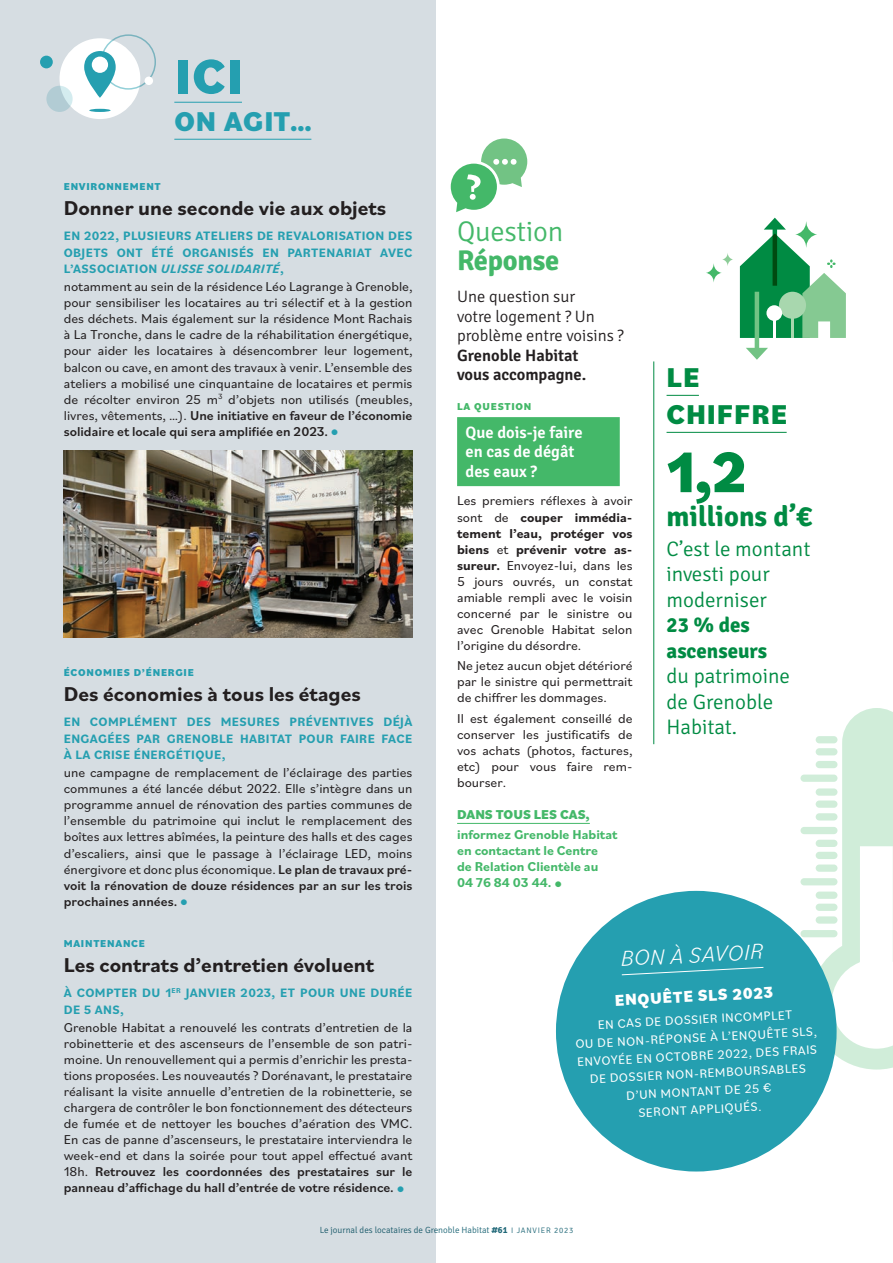
<style>
.page{position:relative;width:893px;height:1263px;background:#fff}
.page>*{position:absolute;margin:0;border:0;box-sizing:border-box;transform-origin:0 0}
.LE_CHIFFRE_Chiffre{font:800 60px "Bilo";color:#008b43}
.ICI__Titre1{font:800 51px "Bilo";color:#259fb0}
.LE_CHIFFRE_Texte{font:700 28.5px "Signika";color:#008b43}
.QUESTION_Titre_1{font:300 28.5px "Signika";letter-spacing:-.01em;color:#44b869}
.ICI__Titre_2{font:800 28.5px "Bilo";letter-spacing:.025em;color:#259fb0}
.QUESTION_Titre_2{font:700 28.5px "Signika";letter-spacing:-.01em;color:#44b869}
.LE_CHIFFRE_Titre_2{font:800 28.5px "Bilo";letter-spacing:.03em;color:#008b43}
.LE_CHIFFRE_Titre_1{font:800 28.5px "Bilo";color:#008b43}
.L_ASTUCE_Titre{font:italic 300 22.5px "Bilo";color:#fff}
.ICI__Titre{font:700 21px "Bilo";color:#231f20}
.LE_CHIFFRE_Texte-2{font:300 21px/25.5px "Signika";color:#008b43}
.QUESTION_Chapô{font:300 16.5px/19.5px "Signika";color:#231f20}
.QUESTIONS_Titre{font:600 16.5px/19.5px "Signika";color:#fff}
.L_ASTUCE_Texte{font:800 16.5px "Bilo";color:#fff}
.TEXTE_OK{font:13.5px/16px "Bilo";color:#231f20;text-align:justify}
.QUESTION_Bon_à_savoi{font:700 13.5px/16px "Bilo";color:#44b869}
.QUESTION_Bon_à_savoi-2{font:800 13.5px "Bilo";color:#44b869}
.ICI__Chapô{font:700 12.75px/16.5px "Bilo";letter-spacing:.03em;color:#259fb0;text-align:justify}
.L_ASTUCE_Texte-2{font:12.75px/18px "Bilo";color:#fff;text-align:center}
.ICI__Rubriques{font:800 10.5px "Bilo";letter-spacing:.07em;color:#259fb0}
.QUESTION_Rubrique{font:800 10.5px "Bilo";letter-spacing:.07em;color:#44b869}
.t1{font:300 9px "Signika";color:#206878}
.s1{font-style:italic}
.s2{font-weight:500}
.s3{font-weight:900;font-size:19.5px;color:#259fb0}
.s4{font-weight:600}
.s5{font-weight:700}
.s6{font-weight:900;font-size:19.5px}
.s7{font-size:7.95px}
</style>
<div class="page">
<div style="left:0;top:0;width:436px;height:1263px;background:#d6dde2"></div>
<svg style="left:810px;top:708px;width:83px;height:361px"></svg>
<div style="left:800px;top:930px;width:37px;height:7px;background:#d0edd9;border-radius:4px"></div>
<div style="left:816px;top:916px;width:21px;height:8px;background:#d0edd9;border-radius:4px"></div>
<div style="left:816px;top:904px;width:21px;height:7px;background:#d0edd9;border-radius:4px"></div>
<div style="left:816px;top:891px;width:21px;height:8px;background:#d0edd9;border-radius:4px"></div>
<div style="left:800px;top:878px;width:37px;height:7px;background:#d0edd9;border-radius:4px"></div>
<div style="left:816px;top:864px;width:21px;height:8px;background:#d0edd9;border-radius:4px"></div>
<div style="left:816px;top:852px;width:21px;height:7px;background:#d0edd9;border-radius:4px"></div>
<div style="left:816px;top:840px;width:21px;height:7px;background:#d0edd9;border-radius:4px"></div>
<div style="left:800px;top:827px;width:37px;height:7px;background:#d0edd9;border-radius:4px"></div>
<div style="left:816px;top:813px;width:21px;height:7px;background:#d0edd9;border-radius:4px"></div>
<div style="left:816px;top:800px;width:21px;height:8px;background:#d0edd9;border-radius:4px"></div>
<div style="left:816px;top:788px;width:21px;height:8px;background:#d0edd9;border-radius:4px"></div>
<div style="left:800px;top:774px;width:37px;height:8px;background:#d0edd9;border-radius:4px"></div>
<div style="left:816px;top:761px;width:21px;height:7px;background:#d0edd9;border-radius:4px"></div>
<div style="left:816px;top:748px;width:21px;height:7px;background:#d0edd9;border-radius:4px"></div>
<div style="left:816px;top:736px;width:21px;height:7px;background:#d0edd9;border-radius:4px"></div>
<hr style="left:174px;top:102px;width:68px;height:1px;background:#259fb0">
<hr style="left:174px;top:139px;width:137px;height:1px;background:#259fb0">
<div style="left:457px;top:417px;width:163px;height:69px;background:#44b869"></div>
<hr style="left:457px;top:823px;width:133px;height:1px;background:#44b869">
<hr style="left:666px;top:395px;width:33px;height:1px;background:#008b43">
<hr style="left:666px;top:432px;width:121px;height:1px;background:#008b43">
<hr style="left:653px;top:361px;width:1px;height:383px;background:#008b43">
<img style="left:64px;top:451px;width:348px;height:187px">
<div style="left:556px;top:891px;width:281px;height:280px;background:#259fb0;border-radius:50%"></div>
<svg style="left:621px;top:967px;width:143px;height:8px"></svg>
<div style="left:60px;top:38px;width:80px;height:81px;background:#fff;border-radius:50%"></div>
<div style="left:101px;top:34px;width:55px;height:56px;border:2px solid #259fb0;border-radius:50%"></div>
<svg style="left:46px;top:86px;width:27px;height:26px"></svg>
<svg style="left:84px;top:51px;width:32px;height:47px"></svg>
<div style="left:92px;top:57px;width:16px;height:16px;background:#fff;border-radius:50%"></div>
<hr style="left:89px;top:109px;width:22px;height:3px;background:#259fb0;border-radius:50%">
<div style="left:145px;top:77px;width:8px;height:8px;background:#fff;border-radius:50%"></div>
<div style="left:40px;top:56px;width:13px;height:12px;background:#259fb0;border-radius:50%"></div>
<svg style="left:451px;top:139px;width:76px;height:73px"></svg>
<svg style="left:706px;top:265px;width:16px;height:16px"></svg>
<svg style="left:722px;top:254px;width:11px;height:11px"></svg>
<hr style="left:755px;top:292px;width:4px;height:60px;background:#72c384">
<svg style="left:746px;top:348px;width:22px;height:12px"></svg>
<svg style="left:740px;top:218px;width:106px;height:120px"></svg>
<hr style="left:773px;top:309px;width:3px;height:29px;background:#fff">
<div style="left:766px;top:305px;width:16px;height:16px;background:#fff;border-radius:50%"></div>
<p class="ICI__Titre1" style="left:174px;top:41px;width:71px">ICI</p>
<p class="ICI__Titre_2" style="left:174px;top:101px;width:139px">ON AGIT…</p>
<p class="ICI__Rubriques" style="left:64px;top:179px;width:99px">ENVIRONNEMENT</p>
<p class="ICI__Titre" style="left:64px;top:194px;width:324px">Donner une seconde vie aux objets</p>
<p class="ICI__Chapô" style="left:64px;top:227px;width:350px">EN 2022, PLUSIEURS ATELIERS DE REVALORISATION DES OBJETS ONT ÉTÉ ORGANISÉS EN PARTENARIAT AVEC L’ASSOCIATION <span class="s1">ULISSE SOLIDARITÉ</span>,</p>
<p class="TEXTE_OK" style="left:64px;top:278px;width:350px">notamment au sein de la résidence Léo Lagrange à Grenoble, pour sensibiliser les locataires au tri sélectif et à la gestion des déchets. Mais également sur la résidence Mont Rachais à La Tronche, dans le cadre de la réhabilitation énergétique, pour aider les locataires à désencombrer leur logement, balcon ou cave, en amont des travaux à venir. L’ensemble des ateliers a mobilisé une cinquantaine de locataires et permis de récolter environ 25 m<sup>3</sup> d’objets non utilisés (meubles, livres, vêtements, …). <span class="s2">Une initiative en faveur de l’économie solidaire et locale qui sera amplifiée en 2023.</span> <span class="s3">•</span></p>
<p class="ICI__Rubriques" style="left:64px;top:665px;width:132px">ÉCONOMIES D’ÉNERGIE</p>
<p class="ICI__Titre" style="left:64px;top:680px;width:299px">Des économies à tous les étages</p>
<p class="ICI__Chapô" style="left:64px;top:713px;width:350px">EN COMPLÉMENT DES MESURES PRÉVENTIVES DÉJÀ ENGAGÉES PAR GRENOBLE HABITAT POUR FAIRE FACE À LA CRISE ÉNERGÉTIQUE,</p>
<p class="TEXTE_OK" style="left:64px;top:764px;width:350px">une campagne de remplacement de l’éclairage des parties communes a été lancée début 2022. Elle s’intègre dans un programme annuel de rénovation des parties communes de l’ensemble du patrimoine qui inclut le remplacement des boîtes aux lettres abîmées, la peinture des halls et des cages d’escaliers, ainsi que le passage à l’éclairage LED, moins énergivore et donc plus économique. <span class="s2">Le plan de travaux pré&shy;voit la rénovation de douze résidences par an sur les trois prochaines années.</span> <span class="s3">•</span></p>
<p class="ICI__Rubriques" style="left:64px;top:936px;width:83px">MAINTENANCE</p>
<p class="ICI__Titre" style="left:64px;top:951px;width:312px">Les contrats d’entretien évoluent</p>
<p class="ICI__Chapô" style="left:64px;top:984px;width:350px">À COMPTER DU 1<sup>ER</sup> JANVIER 2023, ET POUR UNE DURÉE<br>DE 5 ANS,</p>
<p class="TEXTE_OK" style="left:64px;top:1019px;width:350px">Grenoble Habitat a renouvelé les contrats d’entretien de la robinetterie et des ascenseurs de l’ensemble de son patri&shy;moine. Un renouvellement qui a permis d’enrichir les presta&shy;tions proposées. Les nouveautés ? Dorénavant, le prestataire réalisant la visite annuelle d’entretien de la robinetterie, se chargera de contrôler le bon fonctionnement des détecteurs de fumée et de nettoyer les bouches d’aération des VMC.<br>En cas de panne d’ascenseurs, le prestataire interviendra le week-end et dans la soirée pour tout appel effectué avant 18h. <span class="s2">Retrouvez les coordonnées des prestataires sur le panneau d’affichage du hall d’entrée de votre résidence.</span> <span class="s3">•</span></p>
<p class="QUESTION_Titre_1" style="left:457px;top:216px;width:108px">Question</p>
<p class="QUESTION_Titre_2" style="left:457px;top:243px;width:104px">Réponse</p>
<p class="QUESTION_Chapô" style="left:457px;top:287px;width:168px">Une question sur<br>votre logement ? Un problème entre voisins ?<br><span class="s4">Grenoble Habitat<br>vous accompagne.</span></p>
<p class="QUESTION_Rubrique" style="left:457px;top:399px;width:76px">LA QUESTION</p>
<p class="QUESTIONS_Titre" style="left:466px;top:423px;width:118px">Que dois-je faire en cas de dégât des eaux ?</p>
<p class="TEXTE_OK" style="left:457px;top:492px;width:177px">Les premiers réflexes à avoir sont de <span class="s5">couper immédia&shy;tement l’eau, protéger vos biens</span> et <span class="s5">prévenir votre as&shy;sureur.</span> Envoyez-lui, dans les 5 jours ouvrés, un constat amiable rempli avec le voisin concerné par le sinistre ou avec Grenoble Habitat selon l’origine du désordre.</p>
<p class="TEXTE_OK" style="left:457px;top:657px;width:177px">Ne jetez aucun objet détérioré par le sinistre qui permettrait de chiffrer les dommages.</p>
<p class="TEXTE_OK" style="left:457px;top:710px;width:177px">Il est également conseillé de conserver les justificatifs de vos achats (photos, factures, etc) pour vous faire rem&shy;bourser.</p>
<p class="QUESTION_Bon_à_savoi-2" style="left:457px;top:805px;width:134px">DANS TOUS LES CAS,</p>
<p class="QUESTION_Bon_à_savoi" style="left:457px;top:826px;width:162px">informez Grenoble Habitat en contactant le Centre<br>de Relation Clientèle au<br>04 76 84 03 44. <span class="s6">•</span></p>
<p class="LE_CHIFFRE_Titre_1" style="left:666px;top:357px;width:35px">LE</p>
<p class="LE_CHIFFRE_Titre_2" style="left:666px;top:394px;width:122px">CHIFFRE</p>
<p class="LE_CHIFFRE_Chiffre" style="left:666px;top:431px;width:82px">1,2</p>
<p class="LE_CHIFFRE_Texte" style="left:666px;top:499px;width:147px">millions d’€</p>
<p class="LE_CHIFFRE_Texte-2" style="left:666px;top:536px;width:145px">C’est le montant investi pour moderniser<br><span class="s5">23 % des ascenseurs<br></span>du patrimoine de Grenoble<br>Habitat.</p>
<p class="L_ASTUCE_Titre" style="left:620px;top:943px;width:144px;rotate:-3deg">BON À SAVOIR</p>
<p class="L_ASTUCE_Texte" style="left:614px;top:989px;width:160px;rotate:-3deg">ENQUÊTE SLS 2023</p>
<p class="L_ASTUCE_Texte-2" style="left:574px;top:1016px;width:243px;rotate:-3deg">EN CAS DE DOSSIER INCOMPLET<br>OU DE NON-RÉPONSE À L’ENQUÊTE SLS,<br>ENVOYÉE EN OCTOBRE 2022, DES FRAIS<br>DE DOSSIER NON-REMBOURSABLES<br>D’UN MONTANT DE 25 €<br>SERONT APPLIQUÉS.</p>
<p class="t1" style="left:320px;top:1225px;width:255px">Le journal des locataires de Grenoble Habitat <span class="s5">#61</span> <span class="s7">I JANVIER 2023</span></p>
</div>
